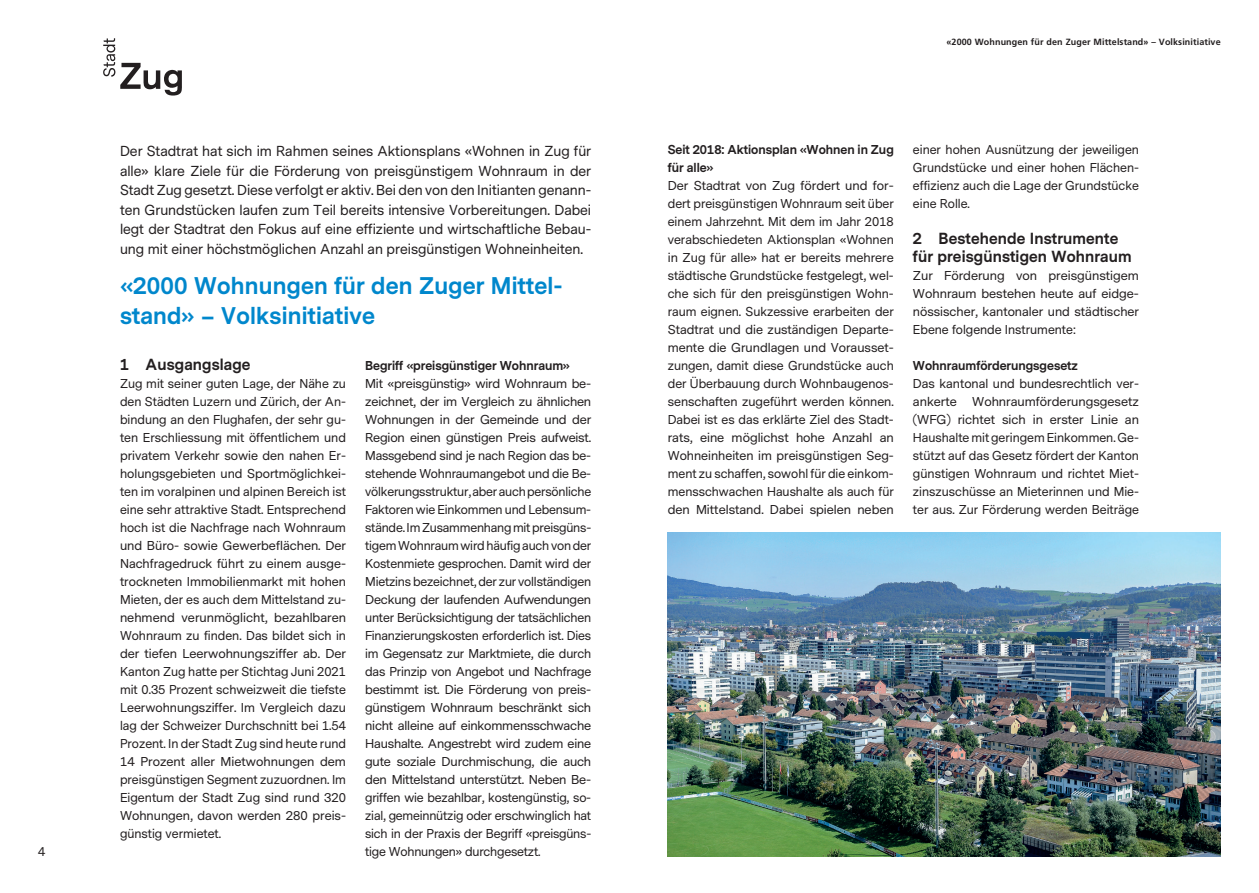
<style>
.page{position:relative;width:1259px;height:893px;background:#fff}
.page>*{position:absolute;margin:0;border:0;box-sizing:border-box;transform-origin:0 0}
.t1{font:700 22.5px/30px "Messina Sans";letter-spacing:.01em;color:#0087cc}
.t2{font:700 15px/18px "Messina Sans";letter-spacing:.01em;color:#231f20}
.t3{font:13.5px/19.5px "Messina Sans";color:#231f20;text-align:justify}
.t4{font:12px/18px "Messina Sans";color:#231f20;text-align:justify}
.t5{font:700 12px/18px "Messina Sans";color:#231f20}
.t6{font:700 9px "Frutiger LT Std";letter-spacing:.01em;color:#231f20}
</style>
<div class="page">
<svg style="left:103px;top:38px;width:79px;height:58px"></svg>
<img style="left:668px;top:532px;width:552px;height:324px">
<p class="t4" style="left:38px;top:843px;width:9px">4</p>
<p class="t3" style="left:120px;top:142px;width:473px">Der Stadtrat hat sich im Rahmen seines Aktionsplans «Wohnen in Zug für alle» klare Ziele für die Förderung von preisgünstigem Wohnraum in der Stadt Zug gesetzt. Diese verfolgt er aktiv. Bei den von den Initianten genann&shy;ten Grundstücken laufen zum Teil bereits intensive Vorbereitungen. Dabei legt der Stadtrat den Fokus auf eine effiziente und wirtschaftliche Bebau&shy;ung mit einer höchstmöglichen Anzahl an preisgünstigen Wohneinheiten.</p>
<h1 class="t1" style="left:120px;top:272px;width:444px">«2000 Wohnungen für den Zuger Mittel&shy;stand» – Volksinitiative</h1>
<p class="t2" style="left:120px;top:356px;width:132px">1 Ausgangslage</p>
<p class="t4" style="left:120px;top:375px;width:227px">Zug mit seiner guten Lage, der Nähe zu den Städten Luzern und Zürich, der An&shy;bindung an den Flughafen, der sehr gu&shy;ten Erschliessung mit öffentlichem und privatem Verkehr sowie den nahen Er&shy;holungsgebieten und Sportmöglichkei&shy;ten im voralpinen und alpinen Bereich ist eine sehr attraktive Stadt. Entsprechend hoch ist die Nachfrage nach Wohnraum und Büro- sowie Gewerbeflächen. Der Nachfragedruck führt zu einem ausge&shy;trockneten Immobilienmarkt mit hohen Mieten, der es auch dem Mittelstand zu&shy;nehmend verunmöglicht, bezahlbaren Wohnraum zu finden. Das bildet sich in der tiefen Leerwohnungsziffer ab. Der Kanton Zug hatte per Stichtag Juni 2021 mit 0.35 Prozent schweizweit die tiefste Leerwohnungsziffer. Im Vergleich dazu lag der Schweizer Durchschnitt bei 1.54<br>Prozent. In der Stadt Zug sind heute rund 14 Prozent aller Mietwohnungen dem preisgünstigen Segment zuzuordnen. Im Eigentum der Stadt Zug sind rund 320<br>Wohnungen, davon werden 280 preis&shy;günstig vermietet.</p>
<p class="t5" style="left:365px;top:357px;width:206px">Begriff «preisgünstiger Wohnraum»</p>
<p class="t4" style="left:365px;top:375px;width:227px">Mit «preisgünstig» wird Wohnraum be&shy;zeichnet, der im Vergleich zu ähnlichen Wohnungen in der Gemeinde und der Region einen günstigen Preis aufweist.<br>Massgebend sind je nach Region das be&shy;stehende Wohnraumangebot und die Be&shy;völkerungsstruktur, aber auch persönliche Faktoren wie Einkommen und Lebensum&shy;stände. Im Zusammenhang mit preisgüns&shy;tigem Wohnraum wird häufig auch von der Kostenmiete gesprochen. Damit wird der Mietzins bezeichnet, der zur vollständigen Deckung der laufenden Aufwendungen unter Berücksichtigung der tatsächlichen Finanzierungskosten erforderlich ist. Dies im Gegensatz zur Marktmiete, die durch das Prinzip von Angebot und Nachfrage bestimmt ist. Die Förderung von preis&shy;günstigem Wohnraum beschränkt sich nicht alleine auf einkommensschwache Haushalte. Angestrebt wird zudem eine gute soziale Durchmischung, die auch den Mittelstand unterstützt. Neben Be&shy;griffen wie bezahlbar, kostengünstig, so&shy;zial, gemeinnützig oder erschwinglich hat sich in der Praxis der Begriff «preisgüns&shy;tige Wohnungen» durchgesetzt.</p>
<p class="t6" style="left:946px;top:37px;width:276px">«2000 Wohnungen für den Zuger Mittelstand» – Volksinitiative</p>
<p class="t5" style="left:668px;top:141px;width:227px">Seit 2018: Aktionsplan «Wohnen in Zug für alle»</p>
<p class="t4" style="left:668px;top:177px;width:227px">Der Stadtrat von Zug fördert und for&shy;dert preisgünstigen Wohnraum seit über einem Jahrzehnt. Mit dem im Jahr 2018 verabschiedeten Aktionsplan «Wohnen in Zug für alle» hat er bereits mehrere städtische Grundstücke festgelegt, wel&shy;che sich für den preisgünstigen Wohn&shy;raum eignen. Sukzessive erarbeiten der Stadtrat und die zuständigen Departe&shy;mente die Grundlagen und Vorausset&shy;zungen, damit diese Grundstücke auch der Überbauung durch Wohnbaugenos&shy;senschaften zugeführt werden können.<br>Dabei ist es das erklärte Ziel des Stadt&shy;rats, eine möglichst hohe Anzahl an Wohneinheiten im preisgünstigen Seg&shy;ment zu schaffen, sowohl für die einkom&shy;mensschwachen Haushalte als auch für den Mittelstand. Dabei spielen neben</p>
<p class="t4" style="left:913px;top:141px;width:227px">einer hohen Ausnützung der jeweiligen Grundstücke und einer hohen Flächen&shy;effizienz auch die Lage der Grundstücke eine Rolle.</p>
<p class="t2" style="left:913px;top:230px;width:220px">2 Bestehende Instrumente für preisgünstigen Wohnraum</p>
<p class="t4" style="left:913px;top:267px;width:227px">Zur Förderung von preisgünstigem Wohnraum bestehen heute auf eidge&shy;nössischer, kantonaler und städtischer Ebene folgende Instrumente:</p>
<p class="t5" style="left:913px;top:357px;width:166px">Wohnraumförderungsgesetz</p>
<p class="t4" style="left:913px;top:375px;width:227px">Das kantonal und bundesrechtlich ver&shy;ankerte</p>
<p class="t4" style="left:913px;top:393px;width:227px;text-indent:59px">Wohnraumförderungsgesetz (WFG) richtet sich in erster Linie an Haushalte mit geringem Einkommen. Ge&shy;stützt auf das Gesetz fördert der Kanton günstigen Wohnraum und richtet Miet&shy;zinszuschüsse an Mieterinnen und Mie&shy;ter aus. Zur Förderung werden Beiträge</p>
</div>
